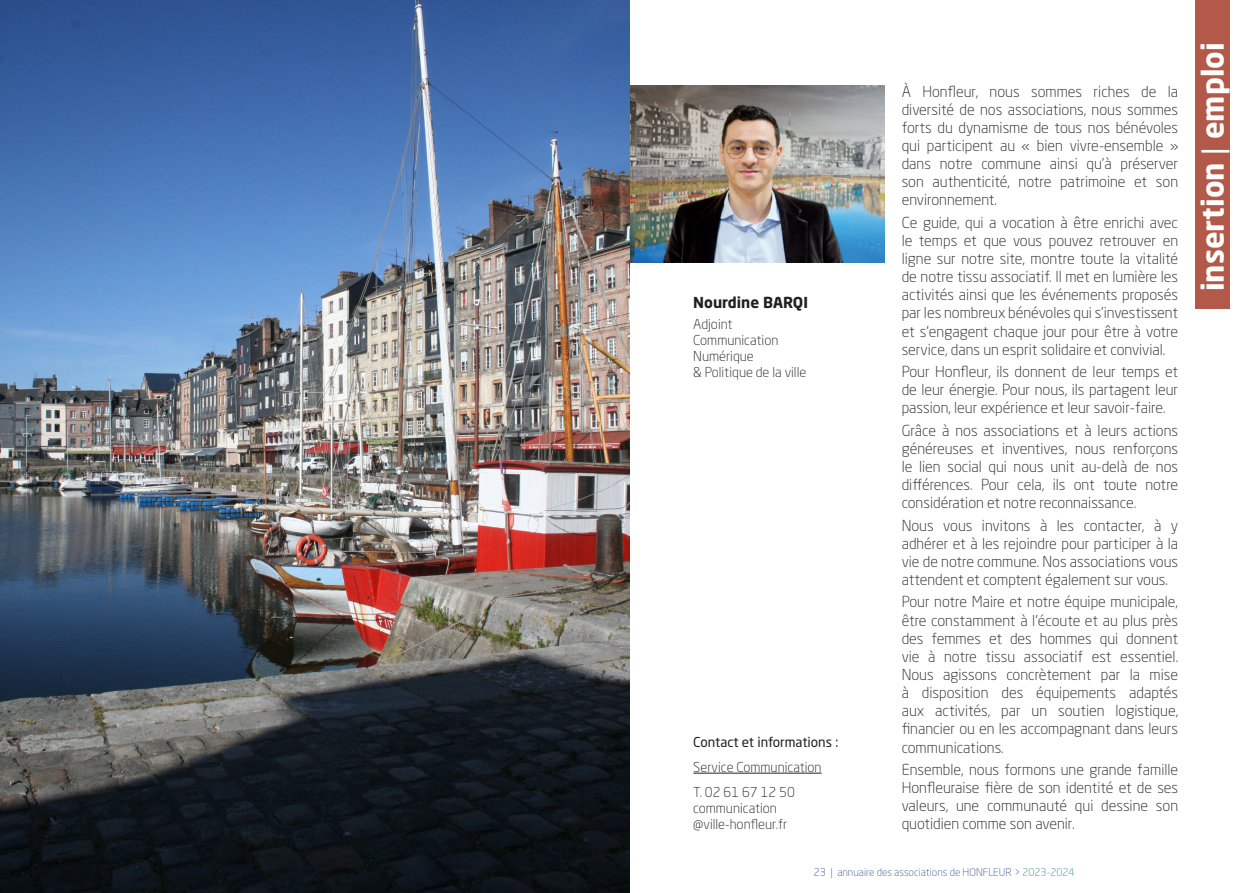
<style>
.page{position:relative;width:1259px;height:893px;background:#fff}
.page>*{position:absolute;margin:0;border:0;box-sizing:border-box;transform-origin:0 0}
.t1{font:700 30px "Neo Sans Std";color:#fff}
.t2{font:300 15px/18.1px "Neo Sans Std";color:#231f20;text-align:justify}
.t3{font:700 15px "Neo Sans Std";color:#231f20}
.t4{font:300 13.5px/16.2px "Neo Sans Std";color:#231f20}
.t5{font:13.5px "Neo Sans Std";color:#231f20}
.t6{font:300 10.5px "Neo Sans Std";color:#3b5991}
.s1{color:#3c9384}
.s2{font-weight:400}
</style>
<div class="page">
<img style="left:629px;top:85px;width:255px;height:178px">
<div style="left:1195px;top:0;width:34px;height:308px;background:#b35949"></div>
<img style="left:0;top:0;width:629px;height:893px">
<hr style="left:693px;top:773px;width:128px;height:1px;background:#231f20">
<p class="t3" style="left:693px;top:293px;width:116px">Nourdine BARQI</p>
<p class="t4" style="left:693px;top:316px;width:115px">Adjoint<br>Communication<br>Numérique<br>&amp; Politique de la ville</p>
<p class="t5" style="left:693px;top:734px;width:146px">Contact et informations :</p>
<p class="t4" style="left:693px;top:755px;width:130px;line-height:24.8px">Service Communication<br>T. 02 61 67 12 50</p>
<p class="t4" style="left:693px;top:800px;width:96px">communication @ville-honfleur.fr</p>
<p class="t2" style="left:901px;top:82px;width:278px">À Honfleur, nous sommes riches de la diversité de nos associations, nous sommes forts du dynamisme de tous nos bénévoles qui participent au « bien vivre-ensemble » dans notre commune ainsi qu’à préserver son authenticité, notre patrimoine et son environnement.</p>
<p class="t2" style="left:901px;top:213px;width:278px">Ce guide, qui a vocation à être enrichi avec le temps et que vous pouvez retrouver en ligne sur notre site, montre toute la vitalité de notre tissu associatif. Il met en lumière les activités ainsi que les événements proposés par les nombreux bénévoles qui s’investissent et s’engagent chaque jour pour être à votre service, dans un esprit solidaire et convivial.</p>
<p class="t2" style="left:901px;top:362px;width:278px">Pour Honfleur, ils donnent de leur temps et de leur énergie. Pour nous, ils partagent leur passion, leur expérience et leur savoir-faire.</p>
<p class="t2" style="left:901px;top:421px;width:278px">Grâce à nos associations et à leurs actions généreuses et inventives, nous renforçons le lien social qui nous unit au-delà de nos différences. Pour cela, ils ont toute notre considération et notre reconnaissance.</p>
<p class="t2" style="left:901px;top:516px;width:278px">Nous vous invitons à les contacter, à y adhérer et à les rejoindre pour participer à la vie de notre commune. Nos associations vous attendent et comptent également sur vous.</p>
<p class="t2" style="left:901px;top:593px;width:278px">Pour notre Maire et notre équipe municipale, être constamment à l’écoute et au plus près des femmes et des hommes qui donnent vie à notre tissu associatif est essentiel.<br>Nous agissons concrètement par la mise à disposition des équipements adaptés aux activités, par un soutien logistique, financier ou en les accompagnant dans leurs communications.</p>
<p class="t2" style="left:901px;top:760px;width:278px">Ensemble, nous formons une grande famille Honfleuraise fière de son identité et de ses valeurs, une communauté qui dessine son quotidien comme son avenir.</p>
<p class="t6" style="left:814px;top:866px;width:262px">23 | annuaire des associations de HONFLEUR &gt; <span class="s1">2023-2024</span></p>
<h1 class="t1" style="left:1193px;top:291px;width:250px;rotate:-90deg">insertion <span class="s2">|</span> emploi</h1>
</div>
